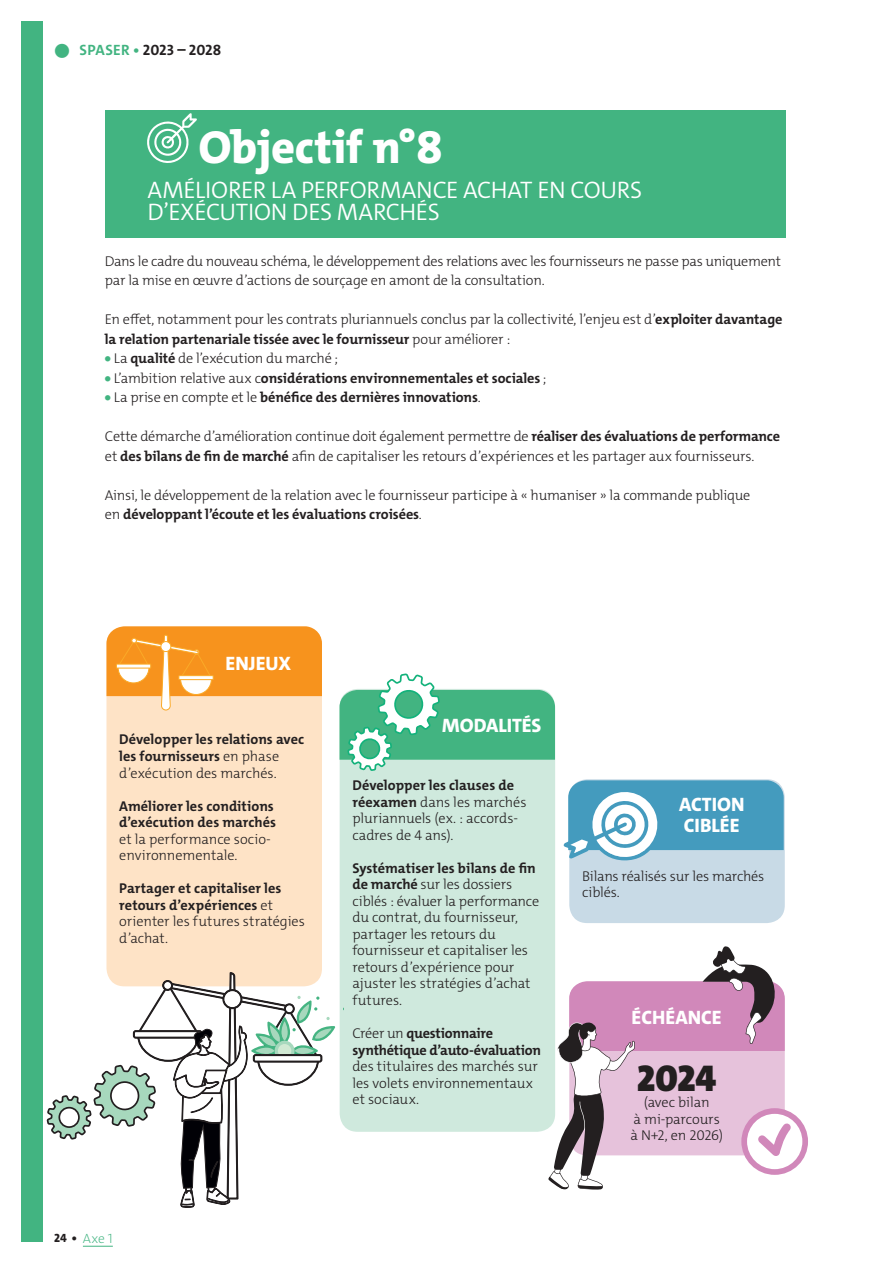
<style>
.page{position:relative;width:893px;height:1263px;background:#fff}
.page>*{position:absolute;margin:0;border:0;box-sizing:border-box;transform-origin:0 0}
.t1{font:800 46.5px "The Mix C4 s";letter-spacing:-.005em;color:#fff}
.t2{font:900 37.5px "The Mix C4 s";color:#231f20}
.t3{font:300 24px/22.5px "The Mix C4 s";letter-spacing:-.015em;color:#fff}
.t4{font:800 19.5px/21px "The Mix C4 s";color:#fff}
.t5{font:700 15px "The Mix C4 s";color:#231f20}
.t6{font:300 14.25px/16.5px "The Mix C4 s";letter-spacing:-.015em;color:#231f20}
.t7{font:700 14.25px/16.5px "The Mix C4 s";letter-spacing:-.005em;color:#231f20}
.t8{font:200 13.5px "The Mix C4 s";color:#42b481}
.t9{font:800 12px "The Mix C4 s";color:#231f20}
.s1{font-weight:900;font-size:37.5px;color:#42b481}
.s2{color:#42b481}
.s3{font-weight:700}
.s4{font-weight:900;color:#42b481}
.s5{font-weight:300}
</style>
<div class="page">
<div style="left:21px;top:21px;width:22px;height:1221px;background:#42b481"></div>
<div style="left:105px;top:111px;width:680px;height:127px;background:#42b481"></div>
<svg style="left:147px;top:113px;width:50px;height:50px"></svg>
<div style="left:569px;top:779px;width:216px;height:144px;background:#c8dae6;border-radius:18px"></div>
<div style="left:106px;top:626px;width:216px;height:360px;background:#fee3c6;border-radius:18px"></div>
<div style="left:340px;top:689px;width:215px;height:443px;background:#cfe9dd;border-radius:18px"></div>
<svg style="left:106px;top:626px;width:216px;height:85px"></svg>
<hr style="left:116px;top:664px;width:35px;height:4px;background:#fff">
<div style="left:116px;top:663px;width:35px;height:6px;border:1px solid #faaa28"></div>
<div style="left:161px;top:641px;width:10px;height:10px;background:#fff;border-radius:50%"></div>
<div style="left:160px;top:641px;width:11px;height:11px;border:1px solid #faaa28;border-radius:50%"></div>
<svg style="left:339px;top:673px;width:216px;height:111px"></svg>
<svg style="left:741px;top:1108px;width:67px;height:67px"></svg>
<div style="left:747px;top:1114px;width:55px;height:55px;background:#fff;border-radius:50%"></div>
<svg style="left:548px;top:946px;width:250px;height:244px"></svg>
<svg style="left:46px;top:965px;width:289px;height:243px"></svg>
<svg style="left:564px;top:780px;width:220px;height:81px"></svg>
<hr style="left:83px;top:1246px;width:30px;height:1px;background:#42b481">
<p class="t5" style="left:54px;top:41px;width:169px"><span class="s1">•</span> <span class="s2">SPASER •</span> 2023 – 2028</p>
<h1 class="t1" style="left:198px;top:117px;width:246px">Objectif n°8</h1>
<h3 class="t3" style="left:148px;top:179px;width:496px">AMÉLIORER LA PERFORMANCE ACHAT EN COURS<br>D’EXÉCUTION DES MARCHÉS</h3>
<p class="t6" style="left:105px;top:251px;width:678px;line-height:19.5px">Dans le cadre du nouveau schéma, le développement des relations avec les fournisseurs ne passe pas uniquement par la mise en œuvre d’actions de sourçage en amont de la consultation.</p>
<p class="t6" style="left:105px;top:310px;width:679px;line-height:19.5px">En effet, notamment pour les contrats pluriannuels conclus par la collectivité, l’enjeu est d’<span class="s3">exploiter davantage la relation partenariale tissée avec le fournisseur</span> pour améliorer :</p>
<p class="t6" style="left:105px;top:350px;width:235px"><span class="s4">•</span> La <span class="s3">qualité</span> de l’exécution du marché ;</p>
<p class="t7" style="left:105px;top:370px;width:443px"><span class="s4">•</span> <span class="s5">L’ambition relative aux c</span>onsidérations environnementales et sociales <span class="s5">;</span></p>
<p class="t7" style="left:105px;top:389px;width:377px"><span class="s4">•</span> <span class="s5">La prise en compte et le</span> bénéfice des dernières innovations<span class="s5">.</span></p>
<p class="t6" style="left:105px;top:427px;width:677px;line-height:19.5px">Cette démarche d’amélioration continue doit également permettre de <span class="s3">réaliser des évaluations de performance </span>et <span class="s3">des bilans de fin de marché</span> afin de capitaliser les retours d’expériences et les partager aux fournisseurs.</p>
<p class="t6" style="left:105px;top:485px;width:647px;line-height:19.5px">Ainsi, le développement de la relation avec le fournisseur participe à « humaniser » la commande publique en <span class="s3">développant l’écoute et les évaluations croisées</span>.</p>
<h3 class="t4" style="left:225px;top:653px;width:67px">ENJEUX</h3>
<p class="t7" style="left:119px;top:731px;width:186px">Développer les relations avec les fournisseurs <span class="s5">en phase d’exécution des marchés.</span></p>
<p class="t7" style="left:119px;top:797px;width:158px">Améliorer les conditions d’exécution des marchés</p>
<p class="t6" style="left:119px;top:830px;width:153px">et la performance socio&shy;environnementale.</p>
<p class="t7" style="left:119px;top:880px;width:187px">Partager et capitaliser les retours d’expériences <span class="s5">et orienter les futures stratégies d’achat.</span></p>
<p class="t9" style="left:54px;top:1230px;width:24px">24 •</p>
<p class="t8" style="left:83px;top:1230px;width:31px">Axe 1</p>
<h3 class="t4" style="left:442px;top:715px;width:101px">MODALITÉS</h3>
<p class="t6" style="left:352px;top:777px;width:176px"><span class="s3">Développer les clauses de réexamen</span> dans les marchés pluriannuels (ex. : accords&shy;cadres de 4 ans).</p>
<p class="t6" style="left:352px;top:860px;width:188px"><span class="s3">Systématiser les bilans de fin de marché</span> sur les dossiers ciblés : évaluer la performance du contrat, du fournisseur, partager les retours du fournisseur et capitaliser les retours d’expérience pour ajuster les stratégies d’achat futures.</p>
<p class="t7" style="left:352px;top:1025px;width:190px"><span class="s5">Créer un</span> questionnaire synthétique d’auto-évaluation</p>
<p class="t6" style="left:352px;top:1058px;width:187px">des titulaires des marchés sur les volets environnementaux et sociaux.</p>
<h3 class="t4" style="left:679px;top:794px;width:67px">ACTION<br>CIBLÉE</h3>
<p class="t6" style="left:582px;top:868px;width:184px">Bilans réalisés sur les marchés ciblés.</p>
<h3 class="t4" style="left:632px;top:1007px;width:92px">ÉCHÉANCE</h3>
<h2 class="t2" style="left:637px;top:1054px;width:81px">2024</h2>
<p class="t6" style="left:630px;top:1094px;width:94px;text-align:center">(avec bilan<br>à mi-parcours à N+2, en 2026)</p>
</div>
